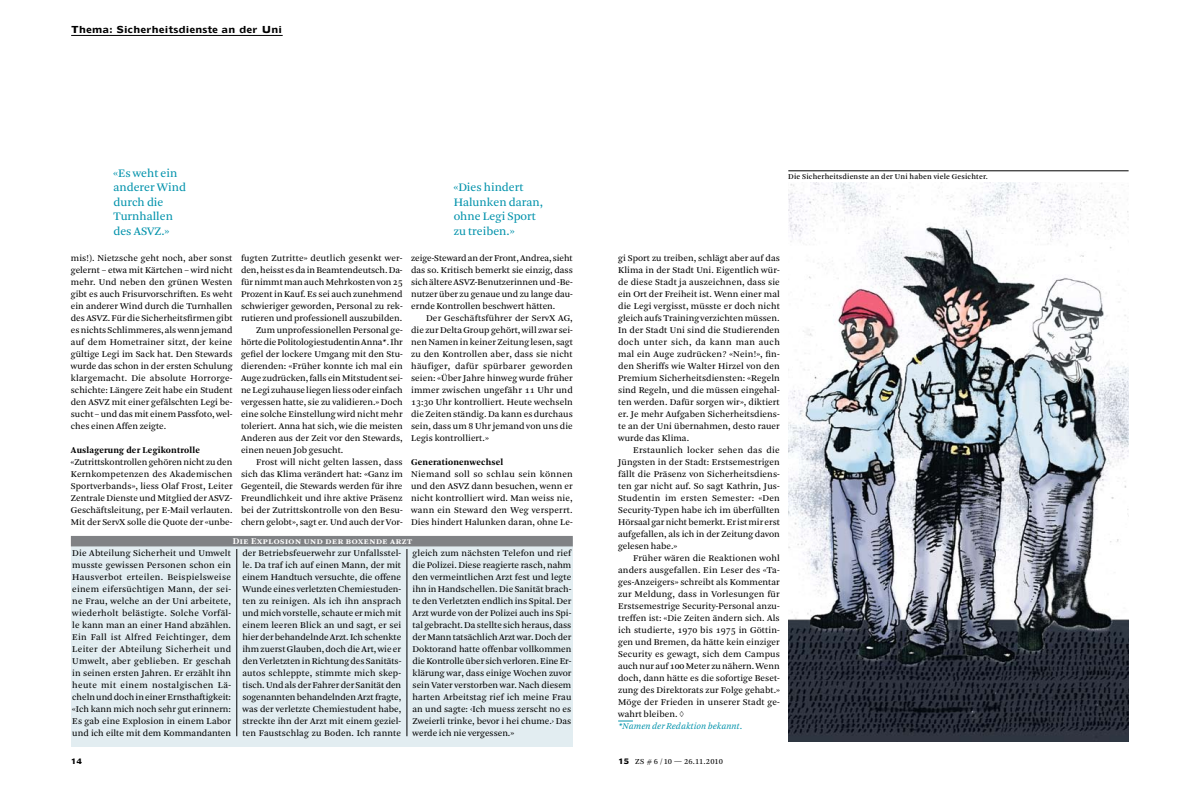
<style>
.page{position:relative;width:1191px;height:794px;background:#fff}
.page>*{position:absolute;margin:0;border:0;box-sizing:border-box;transform-origin:0 0}
.t1{font:12px/14.5px "Arnhem Blond";color:#0092ab}
.t2{font:9.3px/12px "Arnhem Blond";letter-spacing:.005em;color:#000;text-align:justify}
.t3{font:700 9.3px "Arnhem";letter-spacing:.02em;color:#000}
.t4{font:700 9.3px "Arnhem";letter-spacing:.05em;color:#fff}
.t5{font:700 9px "Doric LT Std";letter-spacing:-.03em;color:#000}
.t6{font:8px "Arnhem Blond";letter-spacing:.005em;color:#000}
.t7{font:7.8px "Arnhem";letter-spacing:.02em;color:#000}
.t8{font:700 7px "Doric LT Std";color:#000}
.s1{font-style:italic;color:#0092ab}
.s2{color:#0092ab}
.s3{font-family:"Doric LT Std";font-weight:700;font-size:7px}
</style>
<div class="page">
<hr style="left:71px;top:35px;width:212px;height:1px;background:#000">
<svg style="left:618px;top:721px;width:15px;height:1px"></svg>
<img style="left:788px;top:182px;width:340px;height:559px">
<div style="left:71px;top:537px;width:502px;height:209px;background:#e2edf1"></div>
<div style="left:71px;top:536px;width:502px;height:10px;background:#808285"></div>
<hr style="left:237px;top:549px;width:1px;height:187px;background:#000">
<hr style="left:407px;top:549px;width:1px;height:187px;background:#000">
<hr style="left:788px;top:170px;width:340px;height:1px;background:#000">
<p class="t5" style="left:71px;top:23px;width:213px">Thema: Sicherheitsdienste an der Uni</p>
<p class="t1" style="left:113px;top:166px;width:74px">«Es weht ein anderer Wind durch die<br>Turnhallen des ASVZ.»</p>
<p class="t2" style="left:71px;top:252px;width:163px">mis!). Nietzsche geht noch, aber sonst gelernt – etwa mit Kärtchen – wird nicht mehr. Und neben den grünen Westen gibt es auch Frisurvorschriften. Es weht ein anderer Wind durch die Turnhallen des ASVZ. Für die Sicherheitsfirmen gibt es nichts Schlimmeres, als wenn jemand auf dem Hometrainer sitzt, der keine gültige Legi im Sack hat. Den Stewards wurde das schon in der ersten Schulung klargemacht. Die absolute Horrorge&shy;schichte: Längere Zeit habe ein Student den ASVZ mit einer gefälschten Legi be&shy;sucht – und das mit einem Passfoto, wel&shy;ches einen Affen zeigte.</p>
<p class="t3" style="left:71px;top:445px;width:131px">Auslagerung der Legikontrolle</p>
<p class="t2" style="left:71px;top:456px;width:163px">«Zutrittskontrollen gehören nicht zu den Kernkompetenzen des Akademischen Sportverbands», liess Olaf Frost, Leiter Zentrale Dienste und Mitglied der ASVZ-Geschäftsleitung, per E-Mail verlauten.<br>Mit der ServX solle die Quote der «unbe-</p>
<p class="t2" style="left:241px;top:252px;width:163px">fugten Zutritte» deutlich gesenkt wer-</p>
<p class="t2" style="left:241px;top:264px;width:163px">den, heisst es da in Beamtendeutsch. Da-</p>
<p class="t2" style="left:241px;top:276px;width:163px">für nimmt man auch Mehrkosten von 25</p>
<p class="t2" style="left:241px;top:288px;width:163px">Prozent in Kauf. Es sei auch zunehmend</p>
<p class="t2" style="left:241px;top:300px;width:163px">schwieriger geworden, Personal zu rek-</p>
<p class="t2" style="left:241px;top:312px;width:163px">rutieren und professionell auszubilden.</p>
<p class="t2" style="left:256px;top:324px;width:148px">Zum unprofessionellen Personal ge-</p>
<p class="t2" style="left:241px;top:336px;width:163px">hörte die Politologiestudentin Anna*. Ihr</p>
<p class="t2" style="left:241px;top:348px;width:163px">gefiel der lockere Umgang mit den Stu-</p>
<p class="t2" style="left:241px;top:360px;width:163px">dierenden: «Früher konnte ich mal ein</p>
<p class="t2" style="left:241px;top:372px;width:163px">Auge zudrücken, falls ein Mitstudent sei-</p>
<p class="t2" style="left:241px;top:384px;width:163px">ne Legi zuhause liegen liess oder einfach</p>
<p class="t2" style="left:241px;top:396px;width:163px">vergessen hatte, sie zu validieren.» Doch</p>
<p class="t2" style="left:241px;top:408px;width:163px">eine solche Einstellung wird nicht mehr</p>
<p class="t2" style="left:241px;top:420px;width:163px">toleriert. Anna hat sich, wie die meisten</p>
<p class="t2" style="left:241px;top:432px;width:163px">Anderen aus der Zeit vor den Stewards,</p>
<p class="t2" style="left:241px;top:444px;width:104px">einen neuen Job gesucht.</p>
<p class="t2" style="left:256px;top:456px;width:148px">Frost will nicht gelten lassen, dass</p>
<p class="t2" style="left:241px;top:468px;width:163px">sich das Klima verändert hat: «Ganz im</p>
<p class="t2" style="left:241px;top:480px;width:163px">Gegenteil, die Stewards werden für ihre</p>
<p class="t2" style="left:241px;top:492px;width:163px">Freundlichkeit und ihre aktive Präsenz</p>
<p class="t2" style="left:241px;top:504px;width:163px">bei der Zutrittskontrolle von den Besu-</p>
<p class="t2" style="left:241px;top:516px;width:163px">chern gelobt», sagt er. Und auch der Vor-</p>
<p class="t1" style="left:454px;top:180px;width:91px">«Dies hindert<br>Halunken daran, ohne Legi Sport zu treiben.»</p>
<p class="t2" style="left:411px;top:252px;width:163px">zeige-Steward an der Front, Andrea, sieht das so. Kritisch bemerkt sie einzig, dass sich ältere ASVZ-Benutzerinnen und -Be&shy;nutzer über zu genaue und zu lange dau&shy;ernde Kontrollen beschwert hätten.</p>
<p class="t2" style="left:411px;top:312px;width:163px;text-indent:15px">Der Geschäftsführer der ServX AG, die zur Delta Group gehört, will zwar sei&shy;nen Namen in keiner Zeitung lesen, sagt zu den Kontrollen aber, dass sie nicht häufiger, dafür spürbarer geworden seien: «Über Jahre hinweg wurde früher immer zwischen ungefähr 11 Uhr und 13:30 Uhr kontrolliert. Heute wechseln die Zeiten ständig. Da kann es durchaus sein, dass um 8 Uhr jemand von uns die Legis kontrolliert.»</p>
<p class="t3" style="left:411px;top:456px;width:94px">Generationenwechsel</p>
<p class="t2" style="left:411px;top:468px;width:163px">Niemand soll so schlau sein können und den ASVZ dann besuchen, wenn er nicht kontrolliert wird. Man weiss nie, wann ein Steward den Weg versperrt.<br>Dies hindert Halunken daran, ohne Le-</p>
<p class="t4" style="left:233px;top:536px;width:181px">Die Explosion und der boxende arzt</p>
<p class="t2" style="left:72px;top:547px;width:160px">Die Abteilung Sicherheit und Umwelt musste gewissen Personen schon ein Hausverbot erteilen. Beispielsweise einem eifersüchtigen Mann, der sei&shy;ne Frau, welche an der Uni arbeitete, wiederholt belästigte. Solche Vorfäl&shy;le kann man an einer Hand abzählen.<br>Ein Fall ist Alfred Feichtinger, dem Leiter der Abteilung Sicherheit und Umwelt, aber geblieben. Er geschah in seinen ersten Jahren. Er erzählt ihn heute mit einem nostalgischen Lä&shy;cheln und doch in einer Ernsthaftigkeit: «Ich kann mich noch sehr gut erinnern:<br>Es gab eine Explosion in einem Labor und ich eilte mit dem Kommandanten</p>
<p class="t2" style="left:242px;top:547px;width:160px">der Betriebsfeuerwehr zur Unfallsstel&shy;le. Da traf ich auf einen Mann, der mit einem Handtuch versuchte, die offene Wunde eines verletzten Chemiestuden&shy;ten zu reinigen. Als ich ihn ansprach und mich vorstelle, schaute er mich mit einem leeren Blick an und sagt, er sei hier der behandelnde Arzt. Ich schenkte ihm zuerst Glauben, doch die Art, wie er den Verletzten in Richtung des Sanitäts&shy;autos schleppte, stimmte mich skep&shy;tisch. Und als der Fahrer der Sanität den sogenannten behandelnden Arzt fragte, was der verletzte Chemiestudent habe, streckte ihn der Arzt mit einem geziel&shy;ten Faustschlag zu Boden. Ich rannte</p>
<p class="t8" style="left:71px;top:755px;width:13px">14</p>
<p class="t2" style="left:412px;top:547px;width:160px">gleich zum nächsten Telefon und rief die Polizei. Diese reagierte rasch, nahm den vermeintlichen Arzt fest und legte ihn in Handschellen. Die Sanität brach&shy;te den Verletzten endlich ins Spital. Der Arzt wurde von der Polizei auch ins Spi&shy;tal gebracht. Da stellte sich heraus, dass der Mann tatsächlich Arzt war. Doch der Doktorand hatte offenbar vollkommen die Kontrolle über sich verloren. Eine Er&shy;klärung war, dass einige Wochen zuvor sein Vater verstorben war. Nach diesem harten Arbeitstag rief ich meine Frau an und sagte: ‹Ich muess zerscht no es Zweierli trinke, bevor i hei chume.› Das werde ich nie vergessen.»</p>
<p class="t7" style="left:788px;top:172px;width:201px">Die Sicherheitsdienste an der Uni haben viele Gesichter.</p>
<p class="t2" style="left:618px;top:252px;width:163px">gi Sport zu treiben, schlägt aber auf das Klima in der Stadt Uni. Eigentlich wür&shy;de diese Stadt ja auszeichnen, dass sie ein Ort der Freiheit ist. Wenn einer mal die Legi vergisst, müsste er doch nicht gleich aufs Training verzichten müssen.<br>In der Stadt Uni sind die Studierenden doch unter sich, da kann man auch mal ein Auge zudrücken? «Nein!», fin&shy;den Sheriffs wie Walter Hirzel von den Premium Sicherheitsdiensten: «Regeln sind Regeln, und die müssen eingehal&shy;ten werden. Dafür sorgen wir», diktiert er. Je mehr Aufgaben Sicherheitsdiens&shy;te an der Uni übernahmen, desto rauer wurde das Klima.</p>
<p class="t2" style="left:618px;top:444px;width:163px;text-indent:15px">Erstaunlich locker sehen das die Jüngsten in der Stadt: Erstsemestrigen fällt die Präsenz von Sicherheitsdiens&shy;ten gar nicht auf. So sagt Kathrin, Jus-Studentin im ersten Semester: «Den Security-Typen habe ich im überfüllten Hörsaal gar nicht bemerkt. Er ist mir erst aufgefallen, als ich in der Zeitung davon gelesen habe.»</p>
<p class="t2" style="left:618px;top:552px;width:163px;text-align:left;text-indent:15px">Früher wären die Reaktionen wohl anders ausgefallen. Ein Leser des «Ta&shy;ges-Anzeigers» schreibt als Kommentar zur Meldung, dass in Vorlesungen für Erstsemestrige Security-Personal anzu&shy;treffen ist: «Die Zeiten ändern sich. Als ich studierte, 1970 bis 1975 in Göttin&shy;gen und Bremen, da hätte kein einziger Security es gewagt, sich dem Campus auch nur auf 100 Meter zu nähern. Wenn doch, dann hätte es die sofortige Beset&shy;zung des Direktorats zur Folge gehabt.» Möge der Frieden in unserer Stadt ge&shy;wahrt bleiben. ◊<br><span class="s1">*Namen der Redaktion bekannt</span><span class="s2">.</span></p>
<p class="t6" style="left:618px;top:757px;width:106px"><span class="s3">15</span> ZS # 6 / 10 — 26.11.2010</p>
</div>
